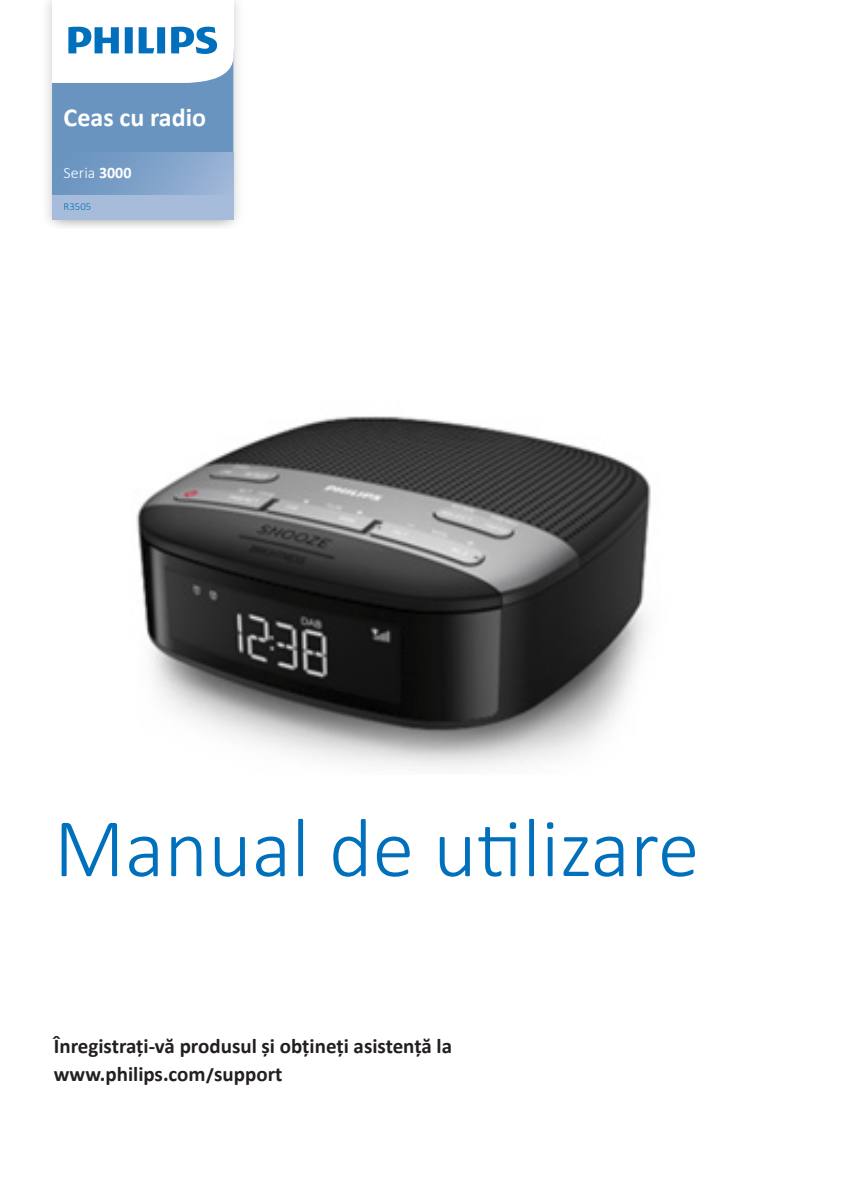
<style>
.page{position:relative;width:842px;height:1191px;background:#fff}
.page>*{position:absolute;margin:0;border:0;box-sizing:border-box;transform-origin:0 0}
.t1{font:300 84px "Calibri";color:#0070bd}
.t2{font:700 26px "Calibri";color:#fff}
.t3{font:700 21px "Calibri";color:#231f20}
.t4{font:300 16px "Calibri";color:#fff}
.t5{font:300 10.8px "Calibri";color:#0070bd}
.s1{font-weight:700}
</style>
<div class="page">
<img style="left:136px;top:416px;width:515px;height:352px">
<img style="left:47px;top:1px;width:191px;height:226px">
<div style="left:52px;top:195px;width:181px;height:24px;background:#a7bcdb"></div>
<svg style="left:52px;top:1px;width:181px;height:194px"></svg>
<p class="t2" style="left:64px;top:99px;width:144px">Ceas cu radio</p>
<p class="t4" style="left:64px;top:163px;width:69px">Seria <span class="s1">3000</span></p>
<p class="t5" style="left:64px;top:200px;width:29px">R3505</p>
<p class="t1" style="left:54px;top:796px;width:647px">Manual de utilizare</p>
<p class="t3" style="left:54px;top:1030px;width:400px">Înregistrați-vă produsul și obțineți asistență la</p>
<p class="t3" style="left:54px;top:1058px;width:230px">www.philips.com/support</p>
</div>
